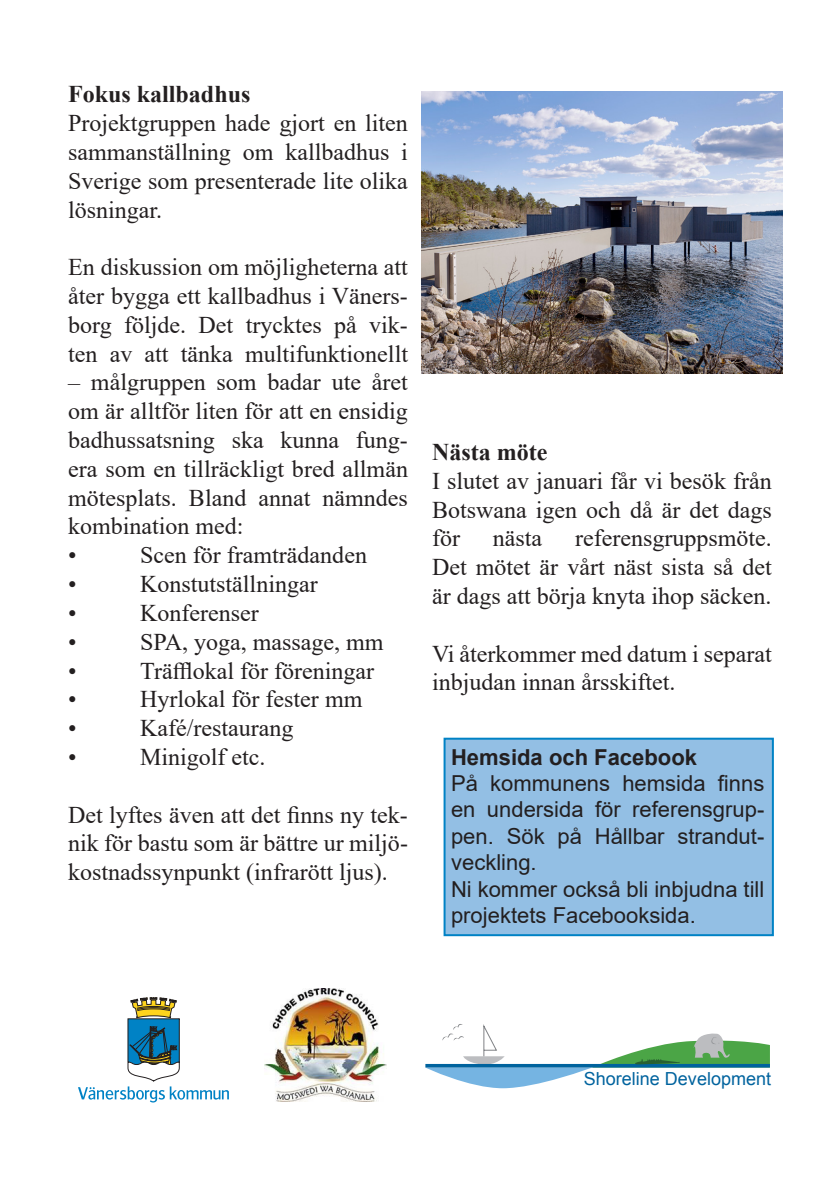
<style>
.page{position:relative;width:840px;height:1191px;background:#fff}
.page>*{position:absolute;margin:0;border:0;box-sizing:border-box;transform-origin:0 0}
.t1{font:24px/28.8px "Times New Roman";color:#231f20;text-align:justify}
.t2{font:700 24px "Times New Roman";color:#231f20}
.t3{font:22px/26.4px "Arial";color:#231f20;text-align:justify}
.t4{font:700 22px "Arial";color:#231f20}
.t5{font:18px "Arial";color:#00639e}
</style>
<div class="page">
<div style="left:443px;top:737px;width:330px;height:199px;background:#93bfe4;border:2px solid #0082c5"></div>
<svg style="left:78px;top:997px;width:151px;height:105px"></svg>
<svg style="left:425px;top:1024px;width:344px;height:64px"></svg>
<img style="left:265px;top:988px;width:121px;height:113px">
<img style="left:421px;top:92px;width:360px;height:281px">
<p class="t2" style="left:68px;top:77px;width:184px">Fokus kallbadhus</p>
<p class="t1" style="left:68px;top:108px;width:341px">Projektgruppen hade gjort en liten sammanställning om kallbadhus i Sverige som presenterade lite olika lösningar.</p>
<p class="t1" style="left:68px;top:252px;width:341px">En diskussion om möjligheterna att åter bygga ett kallbadhus i Väners&shy;borg följde. Det trycktes på vik&shy;ten av att tänka multifunktionellt</p>
<p class="t1" style="left:68px;top:367px;width:341px">– målgruppen som badar ute året om är alltför liten för att en ensidig badhussatsning ska kunna fung&shy;era som en tillräckligt bred allmän mötesplats. Bland annat nämndes kombination med:</p>
<p class="t1" style="left:68px;top:540px;width:10px">•</p>
<p class="t1" style="left:140px;top:540px;width:228px">Scen för framträdanden</p>
<p class="t1" style="left:68px;top:569px;width:10px">•</p>
<p class="t1" style="left:140px;top:569px;width:179px">Konstutställningar</p>
<p class="t1" style="left:68px;top:597px;width:10px">•</p>
<p class="t1" style="left:140px;top:597px;width:120px">Konferenser</p>
<p class="t1" style="left:68px;top:626px;width:10px">•</p>
<p class="t1" style="left:140px;top:626px;width:245px">SPA, yoga, massage, mm</p>
<p class="t1" style="left:68px;top:655px;width:10px">•</p>
<p class="t1" style="left:140px;top:655px;width:235px">Träfflokal för föreningar</p>
<p class="t1" style="left:68px;top:684px;width:10px">•</p>
<p class="t1" style="left:140px;top:684px;width:223px">Hyrlokal för fester mm</p>
<p class="t1" style="left:68px;top:713px;width:10px">•</p>
<p class="t1" style="left:140px;top:713px;width:155px">Kafé/restaurang</p>
<p class="t1" style="left:68px;top:741px;width:10px">•</p>
<p class="t1" style="left:140px;top:741px;width:127px">Minigolf etc.</p>
<p class="t1" style="left:68px;top:799px;width:341px">Det lyftes även att det finns ny tek&shy;nik för bastu som är bättre ur miljö&shy;kostnadssynpunkt (infrarött ljus).</p>
<p class="t2" style="left:432px;top:434px;width:117px">Nästa möte</p>
<p class="t1" style="left:432px;top:465px;width:341px">I slutet av januari får vi besök från Botswana igen och då är det dags för</p>
<p class="t1" style="left:432px;top:523px;width:341px;text-indent:143px">referensgruppsmöte.<br>Det mötet är vårt näst sista så det är dags att börja knyta ihop säcken.</p>
<p class="t1" style="left:432px;top:638px;width:341px">Vi återkommer med datum i separat inbjudan innan årsskiftet.</p>
<p class="t1" style="left:492px;top:523px;width:51px">nästa</p>
<p class="t4" style="left:451px;top:741px;width:247px">Hemsida och Facebook</p>
<p class="t3" style="left:451px;top:770px;width:314px">På kommunens hemsida finns en undersida för referensgrup&shy;pen. Sök på Hållbar strandut&shy;veckling.</p>
<p class="t3" style="left:451px;top:875px;width:314px">Ni kommer också bli inbjudna till projektets Facebooksida.</p>
<p class="t5" style="left:583px;top:1066px;width:189px">Shoreline Development</p>
</div>
